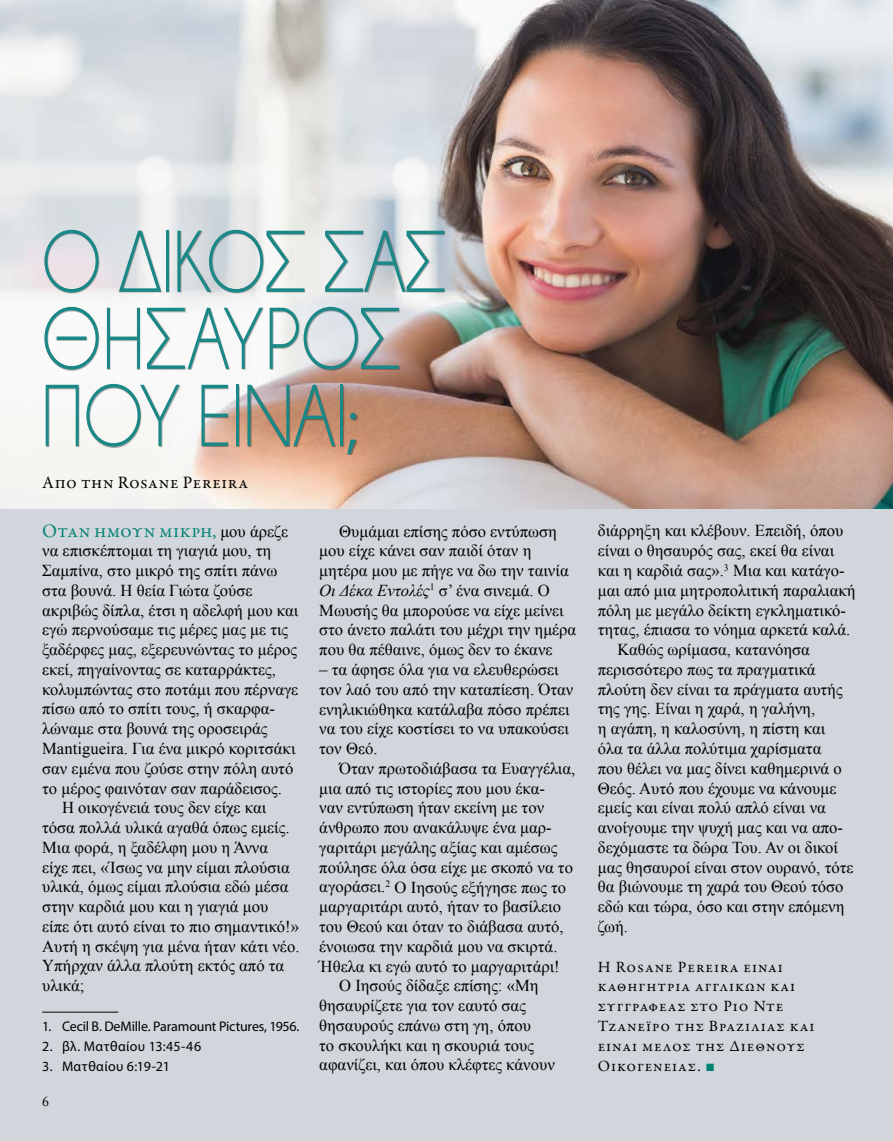
<style>
.page{position:relative;width:893px;height:1141px;background:#fff}
.page>*{position:absolute;margin:0;border:0;box-sizing:border-box;transform-origin:0 0}
.t1{font:88.55px/77px "Champagne&Limousines";color:#198887;scale:.86 1}
.t2{font:19.25px "Garamond Premr Pro";letter-spacing:.015em;color:#038373}
.t3{font:17.5px "Garamond Premr Pro";letter-spacing:.035em;color:#000}
.t4{font:16.62px/19.8px "Times New Roman";color:#000}
.t5{font:15.75px/19.8px "Garamond Premr Pro";letter-spacing:.06em;color:#000}
.t6{font:14px "Myriad Pro";letter-spacing:-.01em;color:#000}
.t7{font:14px "Myriad Pro";letter-spacing:.025em;color:#000}
.t8{font:14px "Myriad Pro";letter-spacing:.03em;color:#000}
.t9{font:14px "Adobe Caslon Pro";color:#000}
.s1{font-family:"Times New Roman";font-size:16.62px;color:#000}
.s2{font-style:italic}
.s3{font-family:"Arial";color:#038373}
</style>
<div class="page">
<div style="left:0;top:477px;width:893px;height:664px;background:#d1d6dc"></div>
<img style="left:0;top:0;width:893px;height:509px">
<div style="left:45px;top:230px;width:400px;height:225px;background:#000;opacity:.35"></div>
<hr style="left:42px;top:1012px;width:76px;height:1px;background:#000">
<h1 class="t1" style="left:42px;top:225px;width:470px">Ο ΔΙΚΌΣ ΣΑΣ<br>ΘΗΣΑΥΡΌΣ<br>ΠΟΎ ΕΊΝΑΙ;</h1>
<p class="t3" style="left:42px;top:472px;width:208px">Απο την Rosane Pereira</p>
<p class="t2" style="left:42px;top:519px;width:247px">Όταν ήμουν μικρή, <span class="s1">μου άρεζε</span></p>
<p class="t4" style="left:42px;top:541px;width:231px">να επισκέπτομαι τη γιαγιά μου, τη</p>
<p class="t4" style="left:42px;top:560px;width:237px">Σαμπίνα, στο μικρό της σπίτι πάνω</p>
<p class="t4" style="left:42px;top:580px;width:212px">στα βουνά. Η θεία Γιώτα ζούσε</p>
<p class="t4" style="left:42px;top:600px;width:258px">ακριβώς δίπλα, έτσι η αδελφή μου και</p>
<p class="t4" style="left:42px;top:620px;width:247px">εγώ περνούσαμε τις μέρες μας με τις</p>
<p class="t4" style="left:42px;top:639px;width:256px">ξαδέρφες μας, εξερευνώντας το μέρος</p>
<p class="t4" style="left:42px;top:659px;width:235px">εκεί, πηγαίνοντας σε καταρράκτες,</p>
<p class="t4" style="left:42px;top:679px;width:258px">κολυμπώντας στο ποτάμι που πέρναγε</p>
<p class="t4" style="left:42px;top:699px;width:234px">πίσω από το σπίτι τους, ή σκαρφα-</p>
<p class="t4" style="left:42px;top:719px;width:227px">λώναμε στα βουνά της οροσειράς</p>
<p class="t4" style="left:42px;top:738px;width:255px">Mantigueira. Για ένα μικρό κοριτσάκι</p>
<p class="t4" style="left:42px;top:758px;width:253px">σαν εμένα που ζούσε στην πόλη αυτό</p>
<p class="t4" style="left:42px;top:778px;width:241px">το μέρος φαινόταν σαν παράδεισος.</p>
<p class="t4" style="left:62px;top:798px;width:206px">H οικογένειά τους δεν είχε και</p>
<p class="t4" style="left:42px;top:817px;width:249px">τόσα πολλά υλικά αγαθά όπως εμείς.</p>
<p class="t4" style="left:42px;top:837px;width:228px">Μια φορά, η ξαδέλφη μου η Άννα</p>
<p class="t4" style="left:42px;top:857px;width:249px">είχε πει, «Ίσως να μην είμαι πλούσια</p>
<p class="t4" style="left:42px;top:877px;width:248px">υλικά, όμως είμαι πλούσια εδώ μέσα</p>
<p class="t4" style="left:42px;top:896px;width:228px">στην καρδιά μου και η γιαγιά μου</p>
<p class="t4" style="left:42px;top:916px;width:258px">είπε ότι αυτό είναι το πιο σημαντικό!»</p>
<p class="t4" style="left:42px;top:936px;width:259px">Αυτή η σκέψη για μένα ήταν κάτι νέο.</p>
<p class="t4" style="left:42px;top:956px;width:244px">Υπήρχαν άλλα πλούτη εκτός από τα</p>
<p class="t4" style="left:42px;top:975px;width:44px">υλικά;</p>
<p class="t6" style="left:42px;top:1018px;width:259px">1. Cecil B. DeMille. Paramount Pictures, 1956.</p>
<p class="t7" style="left:42px;top:1037px;width:161px">2. βλ. Ματθαίου 13:45-46</p>
<p class="t8" style="left:42px;top:1057px;width:129px">3. Ματθαίου 6:19-21</p>
<p class="t9" style="left:42px;top:1093px;width:8px">6</p>
<p class="t4" style="left:319px;top:521px;width:259px;text-indent:20px">Θυμάμαι επίσης πόσο εντύπωση μου είχε κάνει σαν παιδί όταν η μητέρα μου με πήγε να δω την ταινία<br><span class="s2">Οι Δέκα Εντολές</span><sup>1</sup> σ’ ένα σινεμά. Ο<br>Μωυσής θα μπορούσε να είχε μείνει στο άνετο παλάτι του μέχρι την ημέρα που θα πέθαινε, όμως δεν το έκανε</p>
<p class="t4" style="left:319px;top:659px;width:256px">– τα άφησε όλα για να ελευθερώσει τον λαό του από την καταπίεση. Όταν ενηλικιώθηκα κατάλαβα πόσο πρέπει να του είχε κοστίσει το να υπακούσει τον Θεό.</p>
<p class="t4" style="left:339px;top:758px;width:238px">Όταν πρωτοδιάβασα τα Ευαγγέλια,</p>
<p class="t4" style="left:319px;top:778px;width:227px">μια από τις ιστορίες που μου έκα-</p>
<p class="t4" style="left:319px;top:798px;width:226px">ναν εντύπωση ήταν εκείνη με τον</p>
<p class="t4" style="left:319px;top:817px;width:234px">άνθρωπο που ανακάλυψε ένα μαρ-</p>
<p class="t4" style="left:319px;top:837px;width:240px">γαριτάρι μεγάλης αξίας και αμέσως</p>
<p class="t4" style="left:319px;top:857px;width:255px">πούλησε όλα όσα είχε με σκοπό να το</p>
<p class="t4" style="left:319px;top:877px;width:248px">αγοράσει.<sup>2</sup> Ο Ιησούς εξήγησε πως το</p>
<p class="t4" style="left:319px;top:897px;width:243px">μαργαριτάρι αυτό, ήταν το βασίλειο</p>
<p class="t4" style="left:319px;top:916px;width:246px">του Θεού και όταν το διάβασα αυτό,</p>
<p class="t4" style="left:319px;top:936px;width:240px">ένοιωσα την καρδιά μου να σκιρτά.</p>
<p class="t4" style="left:319px;top:956px;width:242px">Ήθελα κι εγώ αυτό το μαργαριτάρι!</p>
<p class="t4" style="left:339px;top:976px;width:201px">Ο Ιησούς δίδαξε επίσης: «Μη</p>
<p class="t4" style="left:319px;top:995px;width:208px">θησαυρίζετε για τον εαυτό σας</p>
<p class="t4" style="left:319px;top:1015px;width:213px">θησαυρούς επάνω στη γη, όπου</p>
<p class="t4" style="left:319px;top:1035px;width:216px">το σκουλήκι και η σκουριά τους</p>
<p class="t4" style="left:319px;top:1055px;width:237px">αφανίζει, και όπου κλέφτες κάνουν</p>
<p class="t4" style="left:598px;top:521px;width:247px">διάρρηξη και κλέβουν. Επειδή, όπου</p>
<p class="t4" style="left:598px;top:540px;width:238px">είναι ο θησαυρός σας, εκεί θα είναι</p>
<p class="t4" style="left:598px;top:560px;width:248px">και η καρδιά σας».<sup>3</sup> Μια και κατάγο-</p>
<p class="t4" style="left:598px;top:580px;width:259px">μαι από μια μητροπολιτική παραλιακή</p>
<p class="t4" style="left:598px;top:600px;width:250px">πόλη με μεγάλο δείκτη εγκληματικό-</p>
<p class="t4" style="left:598px;top:620px;width:254px">τητας, έπιασα το νόημα αρκετά καλά.</p>
<p class="t4" style="left:618px;top:639px;width:194px">Καθώς ωρίμασα, κατανόησα</p>
<p class="t4" style="left:598px;top:659px;width:219px">περισσότερο πως τα πραγματικά</p>
<p class="t4" style="left:598px;top:679px;width:246px">πλούτη δεν είναι τα πράγματα αυτής</p>
<p class="t4" style="left:598px;top:699px;width:219px">της γης. Είναι η χαρά, η γαλήνη,</p>
<p class="t4" style="left:598px;top:719px;width:229px">η αγάπη, η καλοσύνη, η πίστη και</p>
<p class="t4" style="left:598px;top:738px;width:225px">όλα τα άλλα πολύτιμα χαρίσματα</p>
<p class="t4" style="left:598px;top:758px;width:245px">που θέλει να μας δίνει καθημερινά ο</p>
<p class="t4" style="left:598px;top:778px;width:240px">Θεός. Αυτό που έχουμε να κάνουμε</p>
<p class="t4" style="left:598px;top:798px;width:230px">εμείς και είναι πολύ απλό είναι να</p>
<p class="t4" style="left:598px;top:817px;width:247px">ανοίγουμε την ψυχή μας και να απο-</p>
<p class="t4" style="left:598px;top:837px;width:242px">δεχόμαστε τα δώρα Του. Αν οι δικοί</p>
<p class="t4" style="left:598px;top:857px;width:257px">μας θησαυροί είναι στον ουρανό, τότε</p>
<p class="t4" style="left:598px;top:877px;width:247px">θα βιώνουμε τη χαρά του Θεού τόσο</p>
<p class="t4" style="left:598px;top:896px;width:248px">εδώ και τώρα, όσο και στην επόμενη</p>
<p class="t4" style="left:598px;top:916px;width:32px">ζωή.</p>
<p class="t5" style="left:598px;top:957px;width:218px">Η Rosane Pereira είναι καθηγήτρια αγγλικών και συγγραφέας στο Ρίο Ντε<br>Τζανέιρο της Βραζιλίας και είναι μέλος της Διεθνούς<br>Οικογένειας. <span class="s3">■</span></p>
</div>
